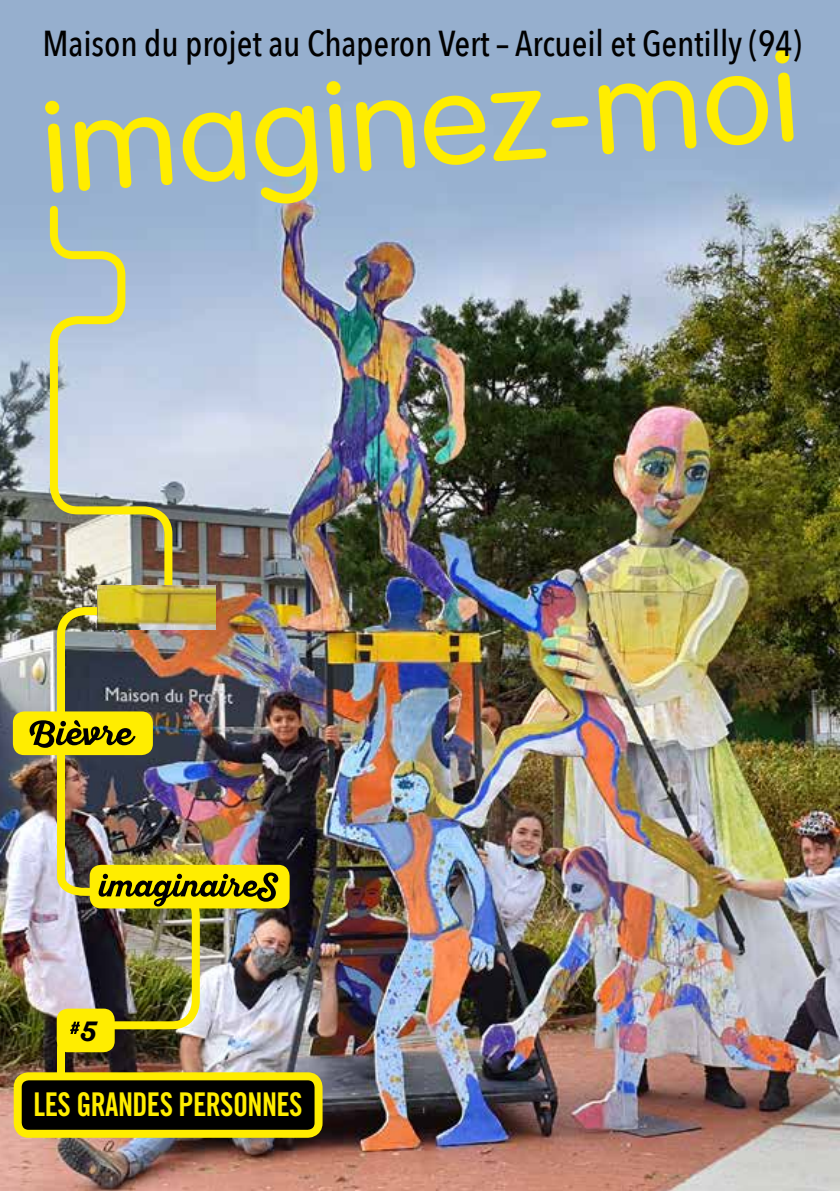
<style>
.page{position:relative;width:840px;height:1191px;background:#fff}
.page>*{position:absolute;margin:0;border:0;box-sizing:border-box;transform-origin:0 0}
.t1{font:300 127.2px "VAG Rounded";color:#ffed00}
.t2{font:500 36px "Avenir Next Condensed";letter-spacing:-.005em;color:#000}
.t3{font:32.8px "Trade Gothic Bold Cond Twenty";letter-spacing:-.02em;color:#ffed00;scale:.92 1}
.t4{font:27.8px "Sant Elia Script Bold DMO";color:#000}
</style>
<div class="page">
<img style="left:0;top:0;width:839px;height:1191px">
<img style="left:46px;top:202px;width:158px;height:870px">
<img style="left:98px;top:586px;width:117px;height:43px">
<div style="left:18px;top:1076px;width:300px;height:57px;background:#000;border-radius:11px"></div>
<div style="left:14px;top:1072px;width:308px;height:65px;border:8px solid #ffed00;border-radius:11px"></div>
<div style="left:13px;top:711px;width:140px;height:44px;background:#ffed00;border-radius:11px"></div>
<svg style="left:30px;top:720px;width:105px;height:28px"></svg>
<div style="left:57px;top:1008px;width:58px;height:44px;background:#ffed00;border-radius:11px"></div>
<svg style="left:70px;top:1021px;width:10px;height:13px"></svg>
<div style="left:90px;top:864px;width:199px;height:44px;background:#ffed00;border-radius:11px"></div>
<svg style="left:98px;top:872px;width:180px;height:34px"></svg>
<p class="t2" style="left:43px;top:21px;width:760px">Maison du projet au Chaperon Vert – Arcueil et Gentilly (94)</p>
<h1 class="t1" style="left:36px;top:76px;width:759px;rotate:-4deg">imaginez-moi</h1>
<p class="t4" style="left:80px;top:1015px;width:18px">5</p>
<p class="t3" style="left:34px;top:1084px;width:294px">LES GRANDES PERSONNES</p>
</div>
